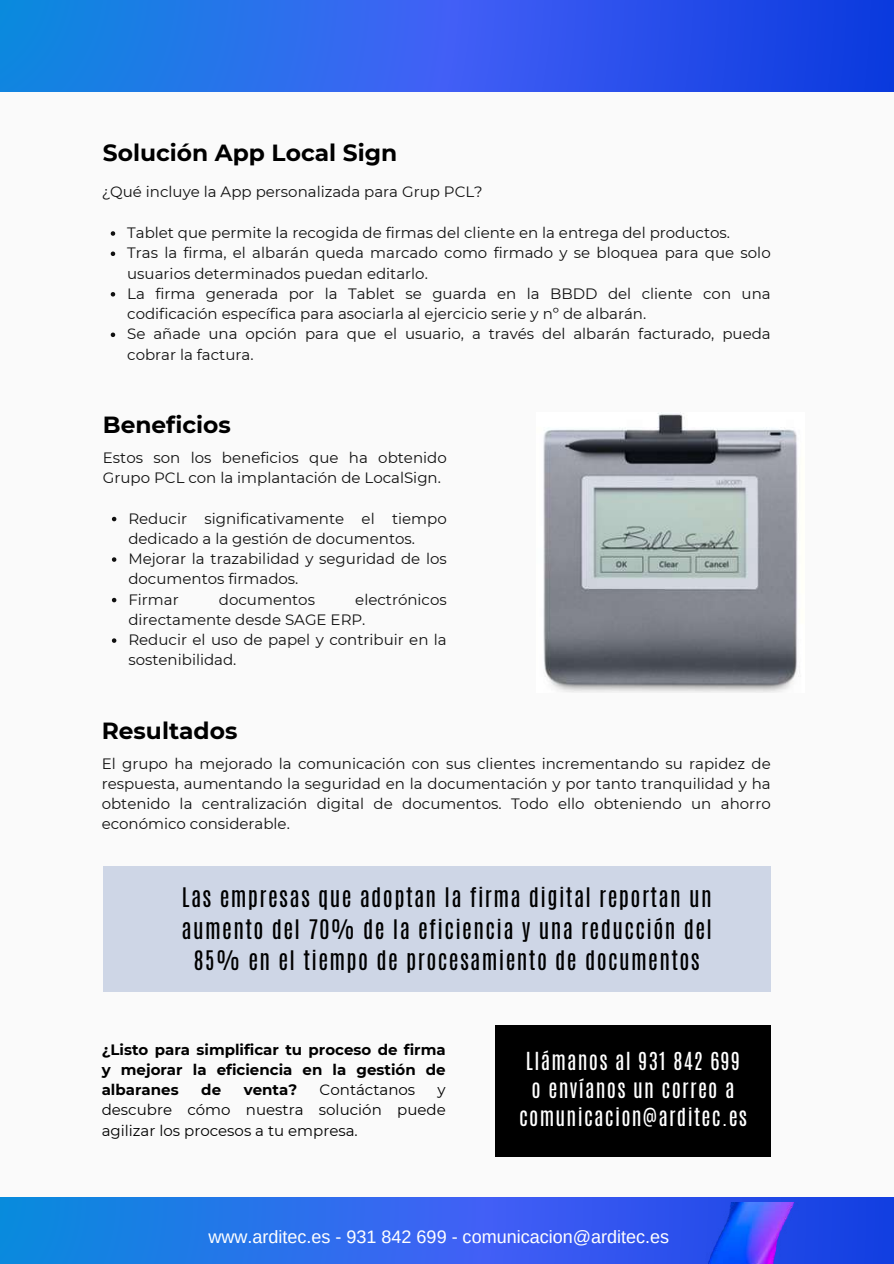
<style>
.page{position:relative;width:894px;height:1264px;background:#fff}
.page>*{position:absolute;margin:0;border:0;box-sizing:border-box;transform-origin:0 0}
.t1{font:700 23.25px "Montserrat";color:#000}
.t2{font:22.5px/31.5px "Antonio";letter-spacing:.06em;color:#000;text-align:center}
.t3{font:20.7px/28.2px "Antonio";letter-spacing:.06em;color:#fff;text-align:center}
.t4{font:18px "Arimo";color:#fff}
.t5{font:15px/20.2px "Montserrat";color:#101010}
.t6{font:700 15px/20.2px "Montserrat";color:#000;text-align:justify}
.t7{font:15px/20.2px "Montserrat";color:#000;text-align:justify}
</style>
<div class="page">
<div style="left:0;top:0;width:893px;height:1263px;background:#fafafa"></div>
<svg style="left:111px;top:231px;width:4px;height:5px"></svg>
<svg style="left:111px;top:251px;width:4px;height:5px"></svg>
<svg style="left:111px;top:292px;width:4px;height:4px"></svg>
<svg style="left:111px;top:332px;width:4px;height:5px"></svg>
<svg style="left:112px;top:517px;width:4px;height:4px"></svg>
<svg style="left:112px;top:557px;width:4px;height:5px"></svg>
<svg style="left:112px;top:598px;width:4px;height:4px"></svg>
<svg style="left:112px;top:638px;width:4px;height:5px"></svg>
<svg style="left:0;top:0;width:893px;height:92px;background:#2560e9"></svg>
<svg style="left:0;top:1197px;width:893px;height:66px;background:#296aeb"></svg>
<img style="left:705px;top:1201px;width:188px;height:62px">
<img style="left:543px;top:413px;width:254px;height:279px">
<div style="left:495px;top:1024px;width:276px;height:132px;background:#000"></div>
<div style="left:103px;top:866px;width:667px;height:125px;background:#ced6e6"></div>
<h1 class="t1" style="left:103px;top:139px;width:296px">Solución App Local Sign</h1>
<p class="t5" style="left:102px;top:182px;width:382px">¿Qué incluye la App personalizada para Grup PCL?</p>
<p class="t5" style="left:127px;top:222px;width:645px">Tablet que permite la recogida de firmas del cliente en la entrega del productos.<br>Tras la firma, el albarán queda marcado como firmado y se bloquea para que solo usuarios determinados puedan editarlo.<br>La firma generada por la Tablet se guarda en la BBDD del cliente con una codificación específica para asociarla al ejercicio serie y nº de albarán.<br>Se añade una opción para que el usuario, a través del albarán facturado, pueda cobrar la factura.</p>
<h1 class="t1" style="left:103px;top:410px;width:129px">Beneficios</h1>
<p class="t5" style="left:103px;top:447px;width:345px">Estos son los beneficios que ha obtenido<br>Grupo PCL con la implantación de LocalSign.</p>
<p class="t5" style="left:128px;top:508px;width:320px">Reducir significativamente el tiempo dedicado a la gestión de documentos.<br>Mejorar la trazabilidad y seguridad de los documentos firmados.<br>Firmar</p>
<p class="t5" style="left:128px;top:589px;width:320px;text-indent:227px">electrónicos directamente desde SAGE ERP.<br>Reducir el uso de papel y contribuir en la sostenibilidad.</p>
<p class="t5" style="left:219px;top:589px;width:98px">documentos</p>
<h1 class="t1" style="left:102px;top:716px;width:137px">Resultados</h1>
<p class="t5" style="left:102px;top:753px;width:670px;text-align:justify">El grupo ha mejorado la comunicación con sus clientes incrementando su rapidez de respuesta, aumentando la seguridad en la documentación y por tanto tranquilidad y ha obtenido la centralización digital de documentos. Todo ello obteniendo un ahorro económico considerable.</p>
<h2 class="t2" style="left:181px;top:882px;width:531px">Las empresas que adoptan la firma digital reportan un aumento del 70% de la eficiencia y una reducción del<br>85% en el tiempo de procesamiento de documentos</h2>
<p class="t6" style="left:102px;top:1038px;width:345px">¿Listo para simplificar tu proceso de firma y mejorar la eficiencia en la gestión de albaranes</p>
<p class="t6" style="left:201px;top:1079px;width:21px">de</p>
<p class="t6" style="left:244px;top:1079px;width:55px">venta?</p>
<p class="t7" style="left:319px;top:1079px;width:97px">Contáctanos</p>
<p class="t7" style="left:102px;top:1079px;width:345px;text-indent:336px">y descubre cómo nuestra solución puede agilizar los procesos a tu empresa.</p>
<h3 class="t3" style="left:519px;top:1046px;width:229px">Llámanos al 931 842 699 o envíanos un correo a comunicacion@arditec.es</h3>
<p class="t4" style="left:208px;top:1226px;width:462px">www.arditec.es - 931 842 699 - comunicacion@arditec.es</p>
</div>
